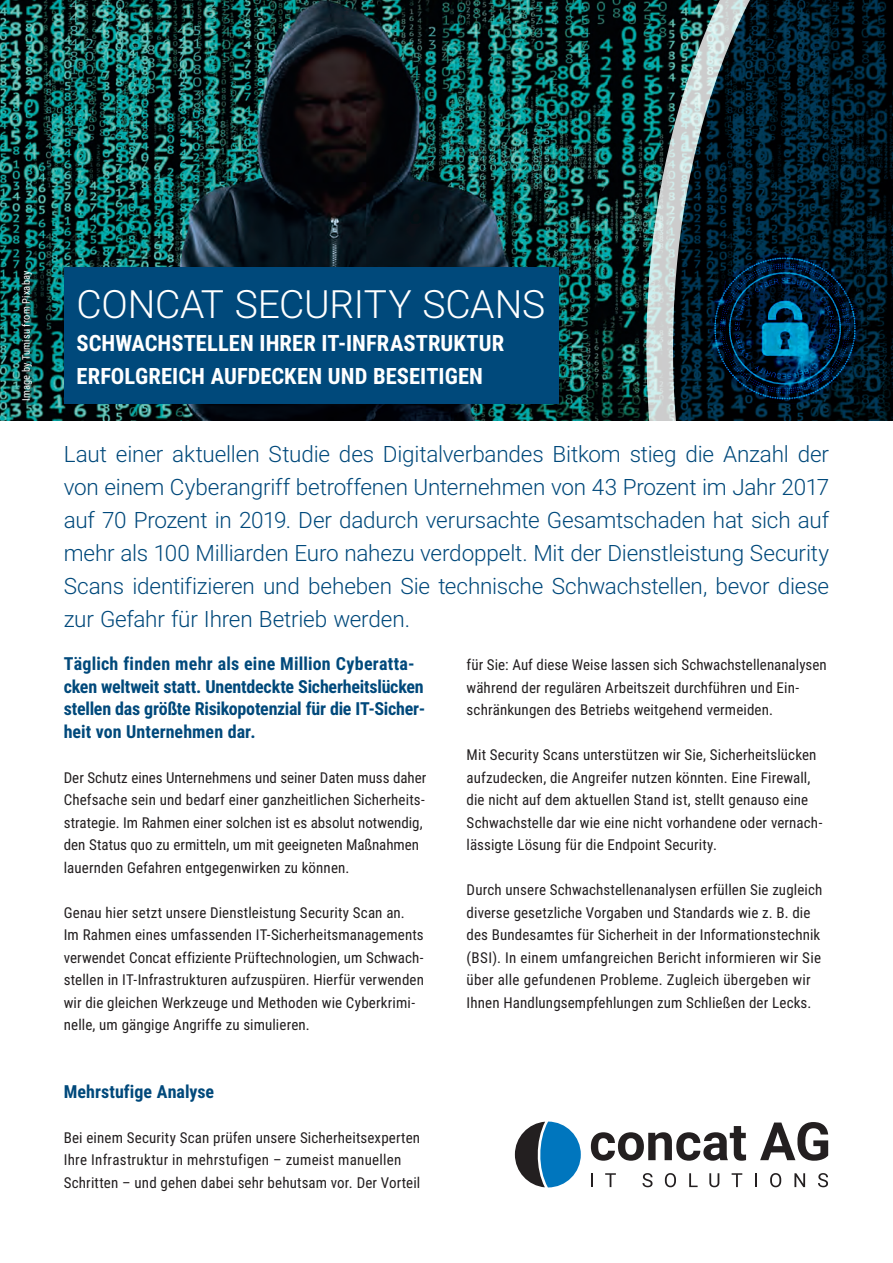
<style>
.page{position:relative;width:893px;height:1263px;background:#fff}
.page>*{position:absolute;margin:0;border:0;box-sizing:border-box;transform-origin:0 0}
.t1{font:300 39px "Roboto";letter-spacing:-.01em;color:#fff}
.t2{font:300 22.5px/33px "Roboto";letter-spacing:-.01em;color:#00497b;text-align:justify}
.t3{font:700 22.5px/33px "Roboto Condensed";letter-spacing:.005em;color:#fff}
.t4{font:700 18px/22.5px "Roboto Condensed";letter-spacing:-.005em;color:#00497b}
.t5{font:15px/22.5px "Roboto Condensed";letter-spacing:.01em;color:#231f20}
.t6{font:10.5px "Roboto Condensed";letter-spacing:.02em;color:#fff}
</style>
<div class="page">
<svg style="left:515px;top:1121px;width:66px;height:66px"></svg>
<svg style="left:591px;top:1126px;width:155px;height:35px"></svg>
<svg style="left:760px;top:1122px;width:68px;height:39px"></svg>
<svg style="left:591px;top:1173px;width:2px;height:14px"></svg>
<svg style="left:605px;top:1173px;width:11px;height:14px"></svg>
<svg style="left:642px;top:1173px;width:10px;height:14px"></svg>
<svg style="left:665px;top:1173px;width:11px;height:14px"></svg>
<svg style="left:689px;top:1173px;width:9px;height:14px"></svg>
<svg style="left:709px;top:1173px;width:10px;height:14px"></svg>
<svg style="left:732px;top:1173px;width:10px;height:14px"></svg>
<svg style="left:755px;top:1173px;width:2px;height:14px"></svg>
<svg style="left:770px;top:1173px;width:11px;height:14px"></svg>
<svg style="left:794px;top:1173px;width:11px;height:14px"></svg>
<svg style="left:818px;top:1173px;width:10px;height:14px"></svg>
<img style="left:0;top:0;width:645px;height:421px">
<div style="left:64px;top:268px;width:494px;height:136px;background:#00497b"></div>
<svg style="left:20px;top:269px;width:19px;height:139px"></svg>
<svg style="left:757px;top:0;width:136px;height:421px"></svg>
<svg style="left:645px;top:0;width:112px;height:421px"></svg>
<img style="left:703px;top:252px;width:164px;height:153px">
<p class="t6" style="left:19px;top:401px;width:132px;rotate:-90deg">Image by Tumisu from Pixabay</p>
<h1 class="t1" style="left:77px;top:276px;width:470px">CONCAT SECURITY SCANS</h1>
<h2 class="t3" style="left:77px;top:325px;width:429px">SCHWACHSTELLEN IHRER IT-INFRASTRUKTUR<br>ERFOLGREICH AUFDECKEN UND BESEITIGEN</h2>
<p class="t2" style="left:64px;top:437px;width:767px">Laut einer aktuellen Studie des Digitalverbandes Bitkom stieg die Anzahl der von einem Cyberangriff betroffenen Unternehmen von 43 Prozent im Jahr 2017 auf 70 Prozent in 2019. Der dadurch verursachte Gesamtschaden hat sich auf mehr als 100 Milliarden Euro nahezu verdoppelt. Mit der Dienstleistung Security Scans identifizieren und beheben Sie technische Schwachstellen, bevor diese zur Gefahr für Ihren Betrieb werden.</p>
<p class="t4" style="left:64px;top:652px;width:363px">Täglich finden mehr als eine Million Cyberatta&shy;cken weltweit statt. Unentdeckte Sicherheitslücken stellen das größte Risikopotenzial für die IT-Sicher&shy;heit von Unternehmen dar.</p>
<p class="t5" style="left:64px;top:765px;width:364px">Der Schutz eines Unternehmens und seiner Daten muss daher Chefsache sein und bedarf einer ganzheitlichen Sicherheits&shy;strategie. Im Rahmen einer solchen ist es absolut notwendig, den Status quo zu ermitteln, um mit geeigneten Maßnahmen lauernden Gefahren entgegenwirken zu können.</p>
<p class="t5" style="left:64px;top:900px;width:362px">Genau hier setzt unsere Dienstleistung Security Scan an.<br>Im Rahmen eines umfassenden IT-Sicherheitsmanagements verwendet Concat effiziente Prüftechnologien, um Schwach&shy;stellen in IT-Infrastrukturen aufzuspüren. Hierfür verwenden wir die gleichen Werkzeuge und Methoden wie Cyberkrimi&shy;nelle, um gängige Angriffe zu simulieren.</p>
<p class="t4" style="left:64px;top:1079px;width:152px">Mehrstufige Analyse</p>
<p class="t5" style="left:64px;top:1125px;width:358px">Bei einem Security Scan prüfen unsere Sicherheitsexperten<br>Ihre Infrastruktur in mehrstufigen – zumeist manuellen<br>Schritten – und gehen dabei sehr behutsam vor. Der Vorteil</p>
<p class="t5" style="left:467px;top:653px;width:362px">für Sie: Auf diese Weise lassen sich Schwachstellenanalysen während der regulären Arbeitszeit durchführen und Ein&shy;schränkungen des Betriebs weitgehend vermeiden.</p>
<p class="t5" style="left:467px;top:743px;width:357px">Mit Security Scans unterstützen wir Sie, Sicherheitslücken aufzudecken, die Angreifer nutzen könnten. Eine Firewall, die nicht auf dem aktuellen Stand ist, stellt genauso eine Schwachstelle dar wie eine nicht vorhandene oder vernach&shy;lässigte Lösung für die Endpoint Security.</p>
<p class="t5" style="left:467px;top:878px;width:357px">Durch unsere Schwachstellenanalysen erfüllen Sie zugleich diverse gesetzliche Vorgaben und Standards wie z. B. die des Bundesamtes für Sicherheit in der Informationstechnik (BSI). In einem umfangreichen Bericht informieren wir Sie über alle gefundenen Probleme. Zugleich übergeben wir Ihnen Handlungsempfehlungen zum Schließen der Lecks.</p>
</div>
